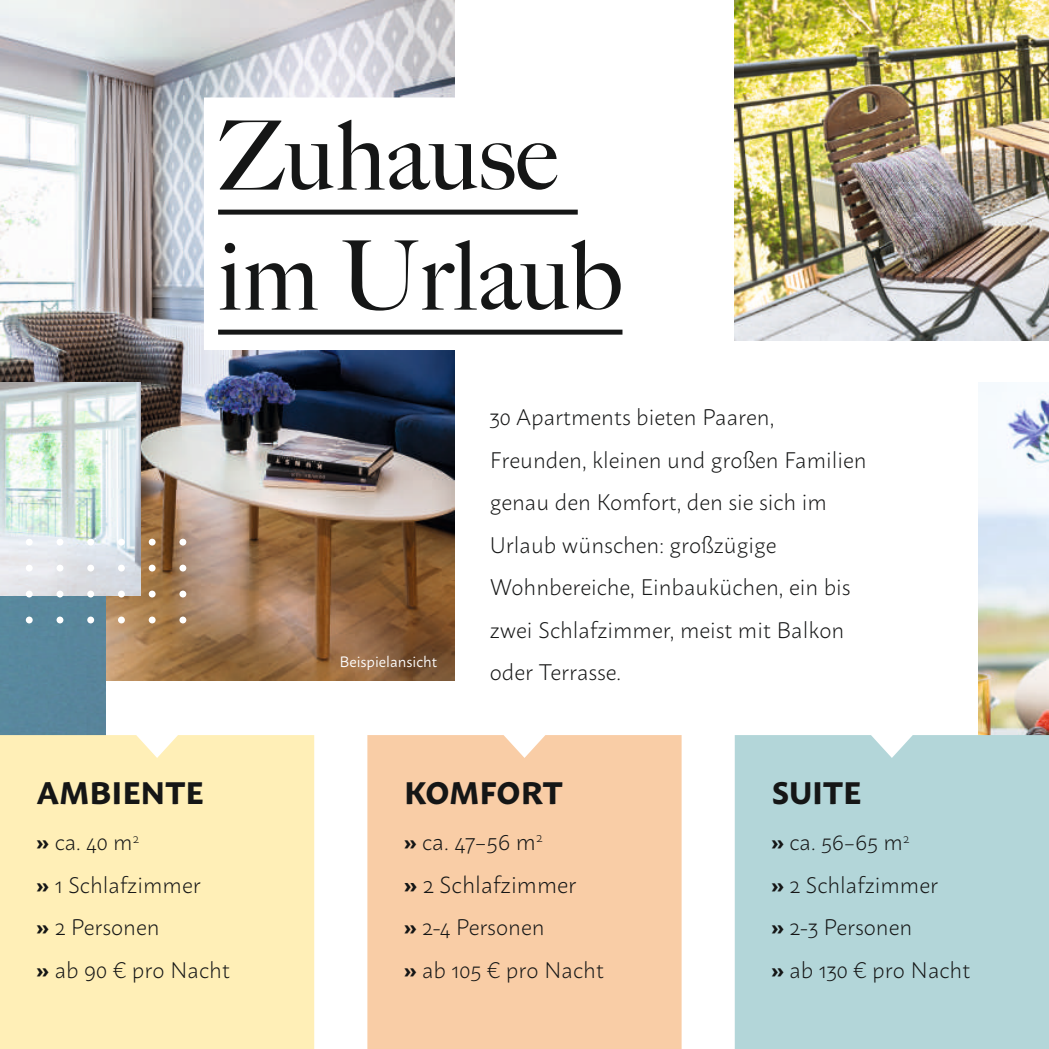
<style>
.page{position:relative;width:1049px;height:1049px;background:#fff}
.page>*{position:absolute;margin:0;border:0;box-sizing:border-box;transform-origin:0 0}
.t1{font:500 96.25px/120px "Big Caslon";color:#151616}
.t2{font:700 31px "Macho";color:#151616}
.t3{font:300 23.25px/42.5px "Macho";color:#151616}
.t4{font:300 22.5px/42.5px "Macho";color:#151616}
.t5{font:15px "Macho";color:#fff}
.s1{font-weight:700}
.s2{font-weight:700;font-size:22.5px}
.s3{font-size:22.5px}
</style>
<div class="page">
<img style="left:734px;top:0;width:315px;height:340px">
<img style="left:0;top:0;width:454px;height:680px">
<div style="left:0;top:595px;width:106px;height:140px;background:#59879d"></div>
<img style="left:0;top:383px;width:140px;height:212px">
<img style="left:978px;top:383px;width:71px;height:352px">
<div style="left:26px;top:539px;width:7px;height:6px;background:#fff;border-radius:50%"></div>
<svg style="left:57px;top:539px;width:6px;height:6px"></svg>
<div style="left:87px;top:539px;width:7px;height:6px;background:#fff;border-radius:50%"></div>
<div style="left:118px;top:539px;width:7px;height:6px;background:#fff;border-radius:50%"></div>
<div style="left:149px;top:539px;width:7px;height:6px;background:#fff;border-radius:50%"></div>
<div style="left:179px;top:539px;width:7px;height:6px;background:#fff;border-radius:50%"></div>
<div style="left:26px;top:565px;width:7px;height:6px;background:#fff;border-radius:50%"></div>
<svg style="left:57px;top:565px;width:6px;height:6px"></svg>
<div style="left:87px;top:565px;width:7px;height:6px;background:#fff;border-radius:50%"></div>
<div style="left:118px;top:565px;width:7px;height:6px;background:#fff;border-radius:50%"></div>
<div style="left:149px;top:565px;width:7px;height:6px;background:#fff;border-radius:50%"></div>
<div style="left:179px;top:565px;width:7px;height:6px;background:#fff;border-radius:50%"></div>
<div style="left:26px;top:591px;width:7px;height:6px;background:#fff;border-radius:50%"></div>
<svg style="left:57px;top:591px;width:6px;height:6px"></svg>
<div style="left:87px;top:591px;width:7px;height:6px;background:#fff;border-radius:50%"></div>
<div style="left:118px;top:591px;width:7px;height:6px;background:#fff;border-radius:50%"></div>
<div style="left:149px;top:591px;width:7px;height:6px;background:#fff;border-radius:50%"></div>
<div style="left:179px;top:591px;width:7px;height:6px;background:#fff;border-radius:50%"></div>
<div style="left:26px;top:616px;width:7px;height:7px;background:#fff;border-radius:50%"></div>
<div style="left:57px;top:616px;width:6px;height:7px;background:#fff;border-radius:50%"></div>
<div style="left:87px;top:616px;width:7px;height:7px;background:#fff;border-radius:50%"></div>
<div style="left:118px;top:616px;width:7px;height:7px;background:#fff;border-radius:50%"></div>
<div style="left:149px;top:616px;width:7px;height:7px;background:#fff;border-radius:50%"></div>
<div style="left:179px;top:616px;width:7px;height:7px;background:#fff;border-radius:50%"></div>
<div style="left:367px;top:735px;width:314px;height:314px;background:#f9cda6"></div>
<div style="left:735px;top:735px;width:314px;height:314px;background:#b3d6d9"></div>
<div style="left:0;top:735px;width:314px;height:314px;background:#ffefb7"></div>
<div style="left:204px;top:97px;width:368px;height:133px;background:#fff"></div>
<div style="left:218px;top:210px;width:360px;height:5px;background:#151616"></div>
<div style="left:204px;top:217px;width:433px;height:133px;background:#fff"></div>
<div style="left:218px;top:330px;width:404px;height:5px;background:#151616"></div>
<h1 class="t1" style="left:218px;top:92px;width:406px">Zuhause im Urlaub</h1>
<h2 class="t2" style="left:37px;top:765px;width:169px">AMBIENTE</h2>
<p class="t4" style="left:37px;top:819px;width:195px"><span class="s1">»</span> ca. 40 m<sup>2<br></sup><span class="s1">»</span> 1 Schlafzimmer<br><span class="s1">»</span> 2 Personen<br><span class="s1">»</span> ab 90 € pro Nacht</p>
<p class="t5" style="left:339px;top:648px;width:99px">Beispielansicht</p>
<p class="t4" style="left:490px;top:394px;width:378px">30 Apartments bieten Paaren,<br>Freunden, kleinen und großen Familien genau den Komfort, den sie sich im<br>Urlaub wünschen: großzügige<br>Wohnbereiche, Einbauküchen, ein bis zwei Schlafzimmer, meist mit Balkon oder Terrasse.</p>
<h2 class="t2" style="left:404px;top:765px;width:160px">KOMFORT</h2>
<p class="t3" style="left:404px;top:818px;width:174px"><span class="s2">»</span> <span class="s3">c</span>a. 47–56 m<sup>2<br></sup><span class="s1">»</span> 2 Schlafzimmer</p>
<p class="t4" style="left:404px;top:904px;width:201px"><span class="s1">»</span> 2-4 Personen<br><span class="s1">»</span> ab 105 € pro Nacht</p>
<h2 class="t2" style="left:771px;top:765px;width:92px">SUITE</h2>
<p class="t4" style="left:771px;top:819px;width:200px"><span class="s1">»</span> ca. 56–65 m<sup>2<br></sup><span class="s1">»</span> 2 Schlafzimmer<br><span class="s1">»</span> 2-3 Personen<br><span class="s1">»</span> ab 130 € pro Nacht</p>
</div>
